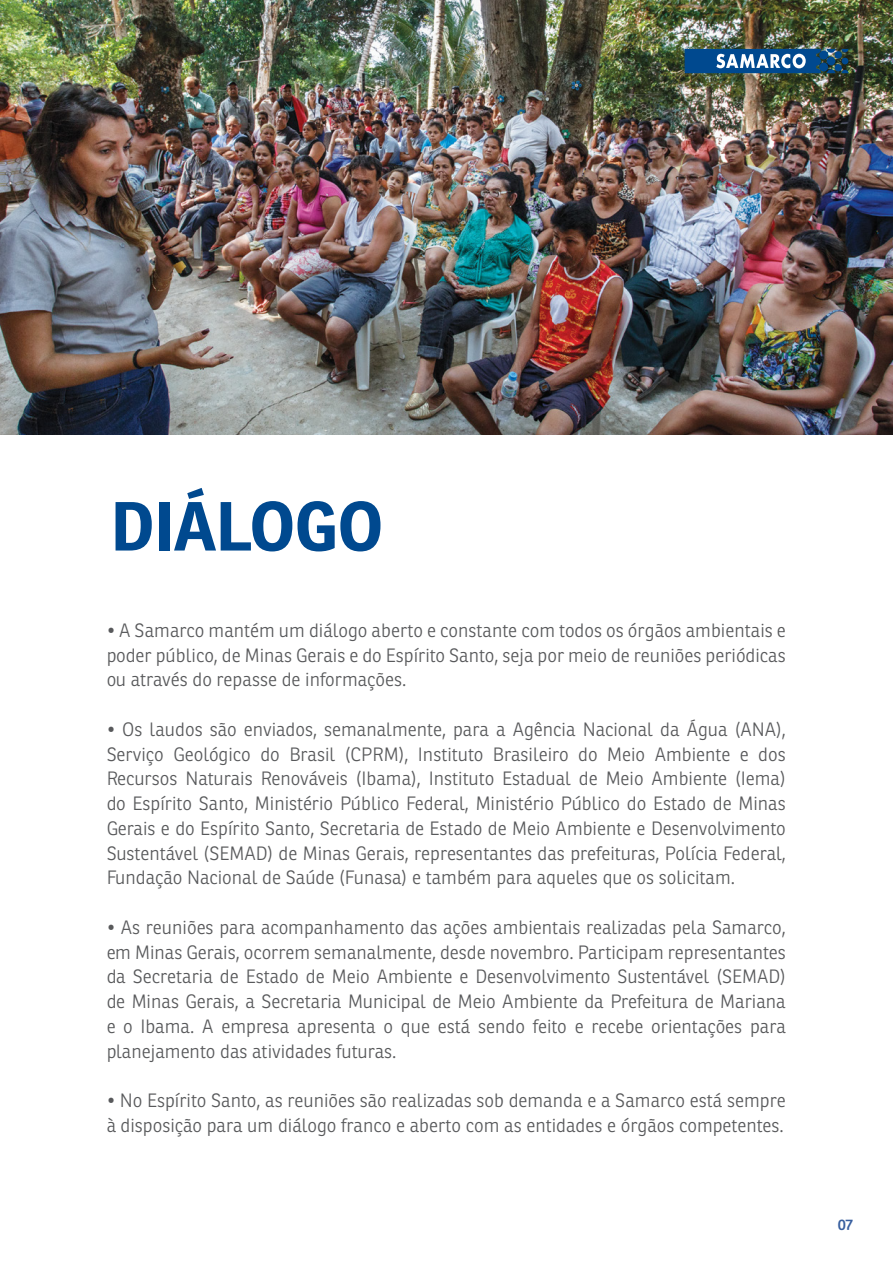
<style>
.page{position:relative;width:893px;height:1263px;background:#fff}
.page>*{position:absolute;margin:0;border:0;box-sizing:border-box;transform-origin:0 0}
.t1{font:700 67.35px "Ronnia";letter-spacing:-.01em;color:#00498f}
.t2{font:300 18.75px/24.8px "Ronnia";color:#58595b;text-align:justify}
.t3{font:600 15px "Ronnia";color:#385f9f}
</style>
<div class="page">
<img style="left:0;top:0;width:893px;height:434px">
<svg style="left:685px;top:49px;width:163px;height:24px;background:#31689b"></svg>
<h1 class="t1" style="left:111px;top:484px;width:274px">DIÁLOGO</h1>
<p class="t2" style="left:106px;top:618px;width:681px">• A Samarco mantém um diálogo aberto e constante com todos os órgãos ambientais e poder público, de Minas Gerais e do Espírito Santo, seja por meio de reuniões periódicas ou através do repasse de informações.</p>
<p class="t2" style="left:106px;top:717px;width:681px">• Os laudos são enviados, semanalmente, para a Agência Nacional da Água (ANA), Serviço Geológico do Brasil (CPRM), Instituto Brasileiro do Meio Ambiente e dos Recursos Naturais Renováveis (Ibama), Instituto Estadual de Meio Ambiente (Iema) do Espírito Santo, Ministério Público Federal, Ministério Público do Estado de Minas Gerais e do Espírito Santo, Secretaria de Estado de Meio Ambiente e Desenvolvimento Sustentável (SEMAD) de Minas Gerais, representantes das prefeituras, Polícia Federal, Fundação Nacional de Saúde (Funasa) e também para aqueles que os solicitam.</p>
<p class="t2" style="left:106px;top:915px;width:681px">• As reuniões para acompanhamento das ações ambientais realizadas pela Samarco, em Minas Gerais, ocorrem semanalmente, desde novembro. Participam representantes da Secretaria de Estado de Meio Ambiente e Desenvolvimento Sustentável (SEMAD) de Minas Gerais, a Secretaria Municipal de Meio Ambiente da Prefeitura de Mariana e o Ibama. A empresa apresenta o que está sendo feito e recebe orientações para planejamento das atividades futuras.</p>
<p class="t2" style="left:106px;top:1088px;width:681px">• No Espírito Santo, as reuniões são realizadas sob demanda e a Samarco está sempre à disposição para um diálogo franco e aberto com as entidades e órgãos competentes.</p>
<p class="t3" style="left:838px;top:1215px;width:17px">07</p>
</div>
